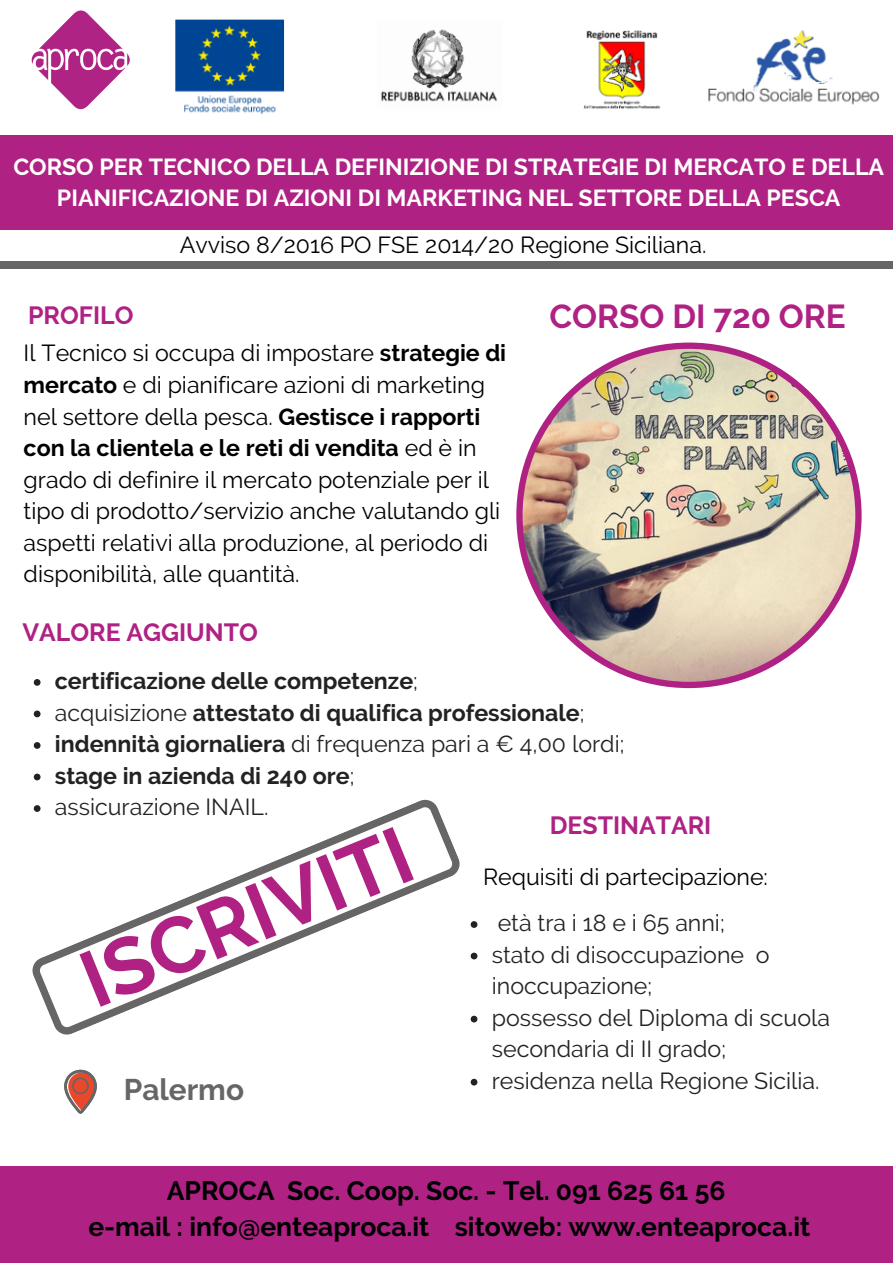
<style>
.page{position:relative;width:893px;height:1263px;background:#fff}
.page>*{position:absolute;margin:0;border:0;box-sizing:border-box;transform-origin:0 0}
.t1{font:700 79.5px "Raleway";color:#af2284}
.t2{font:700 33.15px "Raleway";color:#af2284}
.t3{font:700 29.85px "Raleway";color:#666}
.t4{font:700 26.55px/36px "Raleway";color:#000;text-align:center}
.t5{font:700 24.9px "Raleway";color:#af2284}
.t6{font:23.25px/31.5px "Raleway";color:#000}
.t7{font:700 23.25px/31.5px "Raleway";color:#222}
.t8{font:23.25px/31.5px "Raleway";color:#222}
.t9{font:700 23.25px/31.5px "Raleway";color:#fff;text-align:center}
.s1{font-weight:700}
.s2{font-weight:400}
</style>
<div class="page">
<svg style="left:34px;top:679px;width:7px;height:7px"></svg>
<svg style="left:34px;top:710px;width:7px;height:7px"></svg>
<svg style="left:34px;top:742px;width:7px;height:7px"></svg>
<svg style="left:34px;top:774px;width:7px;height:6px"></svg>
<svg style="left:34px;top:805px;width:7px;height:7px"></svg>
<div style="left:0;top:135px;width:893px;height:95px;background:#af2284"></div>
<div style="left:0;top:1166px;width:893px;height:97px;background:#af2284"></div>
<svg style="left:44px;top:802px;width:374px;height:155px"></svg>
<svg style="left:418px;top:799px;width:42px;height:78px"></svg>
<svg style="left:71px;top:870px;width:379px;height:163px"></svg>
<svg style="left:32px;top:957px;width:42px;height:78px"></svg>
<svg style="left:471px;top:921px;width:6px;height:7px"></svg>
<svg style="left:471px;top:953px;width:6px;height:6px"></svg>
<svg style="left:471px;top:1016px;width:6px;height:6px"></svg>
<svg style="left:471px;top:1079px;width:6px;height:6px"></svg>
<svg style="left:64px;top:1070px;width:33px;height:44px"></svg>
<div style="left:0;top:261px;width:893px;height:8px;background:#666"></div>
<img style="left:31px;top:10px;width:99px;height:100px">
<img style="left:175px;top:19px;width:705px;height:96px">
<img style="left:516px;top:343px;width:346px;height:345px">
<p class="t9" style="left:13px;top:151px;width:872px">CORSO PER TECNICO DELLA DEFINIZIONE DI STRATEGIE DI MERCATO E DELLA<br>PIANIFICAZIONE DI AZIONI DI MARKETING NEL SETTORE DELLA PESCA</p>
<p class="t6" style="left:180px;top:229px;width:528px">Avviso 8/2016 PO FSE 2014/20 Regione Siciliana.</p>
<p class="t5" style="left:28px;top:301px;width:107px">PROFILO</p>
<h2 class="t2" style="left:549px;top:296px;width:298px">CORSO DI 720 ORE</h2>
<p class="t6" style="left:24px;top:337px;width:484px">Il Tecnico si occupa di impostare <span class="s1">strategie di mercato</span> e di pianificare azioni di marketing nel settore della pesca. <span class="s1">Gestisce i rapporti con la clientela e le reti di vendita</span> ed è in grado di definire il mercato potenziale per il tipo di prodotto/servizio anche valutando gli aspetti relativi alla produzione, al periodo di disponibilità, alle quantità.</p>
<p class="t5" style="left:23px;top:617px;width:237px">VALORE AGGIUNTO</p>
<p class="t7" style="left:55px;top:665px;width:571px">certificazione delle competenze<span class="s2">;<br>acquisizione</span> attestato di qualifica professionale<span class="s2">; </span>indennità giornaliera <span class="s2">di frequenza pari a € 4,00 lordi; </span>stage in azienda di 240 ore<span class="s2">;<br>assicurazione INAIL.</span></p>
<p class="t5" style="left:550px;top:811px;width:163px">DESTINATARI</p>
<p class="t6" style="left:483px;top:861px;width:286px">Requisiti di partecipazione:</p>
<h1 class="t1" style="left:67px;top:939px;width:351px;rotate:-22deg">ISCRIVITI</h1>
<p class="t8" style="left:492px;top:907px;width:340px">età tra i 18 e i 65 anni;<br>stato di disoccupazione o inoccupazione;<br>possesso del Diploma di scuola secondaria di II grado; residenza nella Regione Sicilia.</p>
<p class="t3" style="left:124px;top:1072px;width:122px">Palermo</p>
<p class="t4" style="left:88px;top:1173px;width:723px">APROCA Soc. Coop. Soc. - Tel. 091 625 61 56<br>e-mail : info@enteaproca.it sitoweb: www.enteaproca.it</p>
</div>
